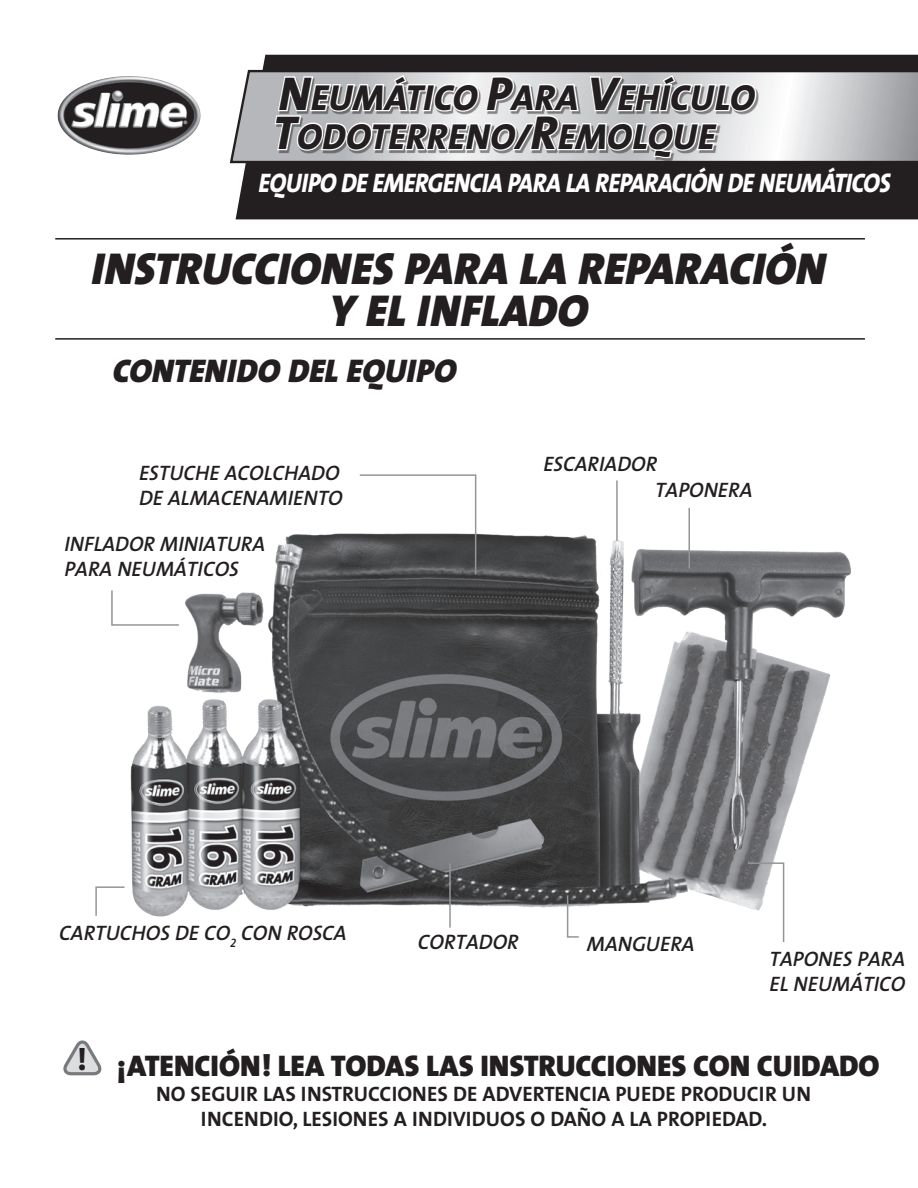
<style>
.page{position:relative;width:918px;height:1188px;background:#fff}
.page>*{position:absolute;margin:0;border:0;box-sizing:border-box;transform-origin:0 0}
.t1{font:italic 45px/42px "The Sans Black Caps";color:#231f20;text-align:center}
.t2{font:italic 36.3px/39px "The Sans Extra Bold Caps";letter-spacing:.01em;color:#231f20}
.t3{font:italic 33px "The Sans Black Caps";color:#231f20}
.t4{font:700 32.7px "Myriad";color:#231f20}
.t5{font:900 30px "The Sans";color:#231f20}
.t6{font:italic 27px "The Sans Extra Bold Caps";letter-spacing:-.025em;color:#fff;scale:.9 1}
.t7{font:italic 21px/25.2px "The Sans Semi Bold Caps";color:#231f20}
.t8{font:21px/25.2px "The Sans Bold Caps";color:#231f20;text-align:center}
.s1{font-size:47.7px}
</style>
<div class="page">
<div style="left:236px;top:55px;width:682px;height:164px;background:#231f20"></div>
<svg style="left:229px;top:69px;width:689px;height:95px"></svg>
<img style="left:64px;top:76px;width:64px;height:23px">
<svg style="left:63px;top:1040px;width:39px;height:36px"></svg>
<img style="left:130px;top:507px;width:721px;height:410px">
<svg style="left:358px;top:474px;width:119px;height:102px"></svg>
<hr style="left:616px;top:480px;width:2px;height:61px;background:#939598">
<svg style="left:111px;top:589px;width:69px;height:37px"></svg>
<hr style="left:55px;top:338px;width:810px;height:2px;background:#231f20">
<svg style="left:95px;top:886px;width:30px;height:30px"></svg>
<hr style="left:55px;top:238px;width:810px;height:2px;background:#231f20">
<hr style="left:688px;top:508px;width:2px;height:60px;background:#939598">
<svg style="left:746px;top:862px;width:39px;height:80px"></svg>
<hr style="left:449px;top:863px;width:2px;height:65px;background:#939598">
<svg style="left:566px;top:894px;width:14px;height:44px"></svg>
<div style="left:277px;top:78px;width:482px;height:83px;background:#231f20;opacity:.5"></div>
<svg style="left:273px;top:54px;width:485px;height:105px"></svg>
<h2 class="t2" style="left:273px;top:77px;width:484px"><span class="s1">N</span>EUMÁTICO <span class="s1">P</span>ARA <span class="s1">V</span>EHÍCULO<br><span class="s1">T</span>ODOTERRENO/<span class="s1">R</span>EMOLQUE</h2>
<p class="t6" style="left:259px;top:161px;width:704px">EQUIPO DE EMERGENCIA PARA LA REPARACIÓN DE NEUMÁTICOS</p>
<h1 class="t1" style="left:91px;top:247px;width:736px">INSTRUCCIONES PARA LA REPARACIÓN<br>Y EL INFLADO</h1>
<h3 class="t3" style="left:113px;top:343px;width:345px">CONTENIDO DEL EQUIPO</h3>
<p class="t7" style="left:139px;top:459px;width:205px">ESTUCHE ACOLCHADO<br>DE ALMACENAMIENTO</p>
<p class="t7" style="left:64px;top:531px;width:202px">INFLADOR MINIATURA<br>PARA NEUMÁTICOS</p>
<p class="t7" style="left:543px;top:451px;width:115px">ESCARIADOR</p>
<p class="t7" style="left:655px;top:477px;width:99px">TAPONERA</p>
<p class="t7" style="left:59px;top:920px;width:289px">CARTUCHOS DE CO<sub>2</sub> CON ROSCA</p>
<p class="t7" style="left:418px;top:929px;width:102px">CORTADOR</p>
<p class="t7" style="left:587px;top:930px;width:109px">MANGUERA</p>
<p class="t7" style="left:770px;top:946px;width:137px">TAPONES PARA<br>EL NEUMÁTICO</p>
<h3 class="t4" style="left:78px;top:1042px;width:10px">!</h3>
<h3 class="t5" style="left:117px;top:1040px;width:764px">¡ATENCIÓN! LEA TODAS LAS INSTRUCCIONES CON CUIDADO</h3>
<p class="t8" style="left:156px;top:1081px;width:657px">NO SEGUIR LAS INSTRUCCIONES DE ADVERTENCIA PUEDE PRODUCIR UN<br>INCENDIO, LESIONES A INDIVIDUOS O DAÑO A LA PROPIEDAD.</p>
</div>
